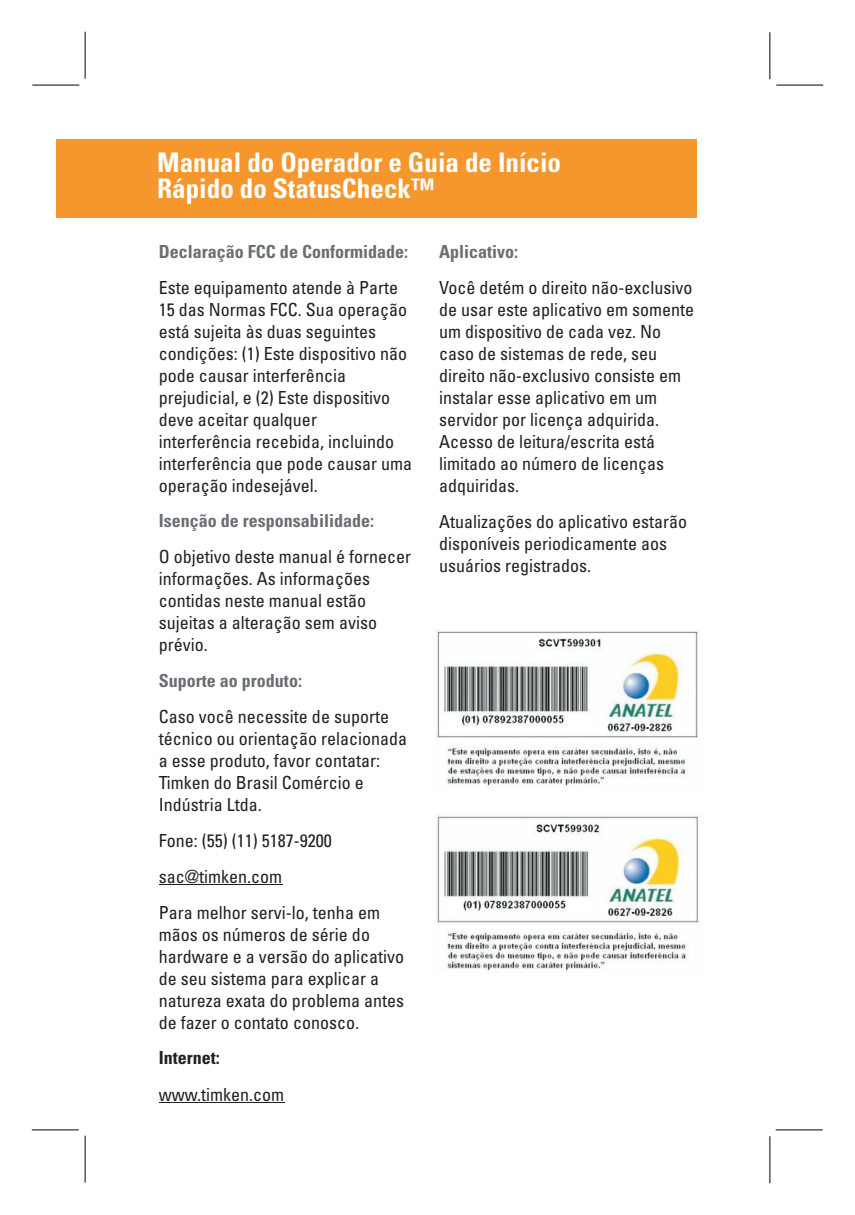
<style>
.page{position:relative;width:855px;height:1215px;background:#fff}
.page>*{position:absolute;margin:0;border:0;box-sizing:border-box;transform-origin:0 0}
.t1{font:700 condensed 27px/25.8px "Univers LT Std";color:#fff}
.t2{font:condensed 18px/22px "Univers LT Std";color:#231f20}
.t3{font:700 condensed 18px "Univers LT Std";color:#696e72}
.t4{font:700 condensed 18px "Univers LT Std";color:#231f20}
</style>
<div class="page">
<div style="left:56px;top:139px;width:639px;height:78px;background:#f5972d"></div>
<hr style="left:159px;top:884px;width:123px;height:1px;background:#231f20">
<hr style="left:159px;top:1101px;width:125px;height:1px;background:#231f20">
<hr style="left:84px;top:32px;width:2px;height:47px;background:#231f20">
<hr style="left:32px;top:84px;width:47px;height:2px;background:#231f20">
<hr style="left:32px;top:1128px;width:47px;height:2px;background:#231f20">
<hr style="left:84px;top:1135px;width:2px;height:47px;background:#231f20">
<hr style="left:768px;top:1135px;width:2px;height:47px;background:#231f20">
<hr style="left:775px;top:1128px;width:47px;height:2px;background:#231f20">
<hr style="left:775px;top:84px;width:47px;height:2px;background:#231f20">
<hr style="left:768px;top:32px;width:2px;height:47px;background:#231f20">
<img style="left:437px;top:631px;width:261px;height:157px">
<img style="left:437px;top:815px;width:261px;height:156px">
<h1 class="t1" style="left:157px;top:153px;width:405px">Manual do Operador e Guia de Início<br>Rápido do StatusCheck™</h1>
<p class="t3" style="left:159px;top:244px;width:250px">Declaração FCC de Conformidade:</p>
<p class="t2" style="left:159px;top:278px;width:254px">Este equipamento atende à Parte<br>15 das Normas FCC. Sua operação está sujeita às duas seguintes condições: (1) Este dispositivo não pode causar interferência prejudicial, e (2) Este dispositivo deve aceitar qualquer interferência recebida, incluindo interferência que pode causar uma operação indesejável.</p>
<p class="t3" style="left:159px;top:514px;width:216px">Isenção de responsabilidade:</p>
<p class="t2" style="left:159px;top:548px;width:253px">O objetivo deste manual é fornecer informações. As informações contidas neste manual estão sujeitas a alteração sem aviso prévio.</p>
<p class="t3" style="left:159px;top:673px;width:144px">Suporte ao produto:</p>
<p class="t2" style="left:159px;top:707px;width:249px">Caso você necessite de suporte técnico ou orientação relacionada a esse produto, favor contatar:<br>Timken do Brasil Comércio e<br>Indústria Ltda.</p>
<p class="t2" style="left:159px;top:824px;width:222px;line-height:36px">Fone: (55) (11) 5187-9200 sac@timken.com<br>Para melhor servi-lo, tenha em</p>
<p class="t2" style="left:159px;top:925px;width:246px">mãos os números de série do hardware e a versão do aplicativo de seu sistema para explicar a natureza exata do problema antes de fazer o contato conosco.</p>
<p class="t4" style="left:159px;top:1051px;width:63px">Internet:</p>
<p class="t2" style="left:159px;top:1085px;width:127px">www.timken.com</p>
<p class="t3" style="left:439px;top:244px;width:81px">Aplicativo:</p>
<p class="t2" style="left:439px;top:278px;width:256px">Você detém o direito não-exclusivo de usar este aplicativo em somente um dispositivo de cada vez. No caso de sistemas de rede, seu direito não-exclusivo consiste em instalar esse aplicativo em um servidor por licença adquirida.<br>Acesso de leitura/escrita está limitado ao número de licenças adquiridas.</p>
<p class="t2" style="left:439px;top:512px;width:249px">Atualizações do aplicativo estarão disponíveis periodicamente aos usuários registrados.</p>
</div>
